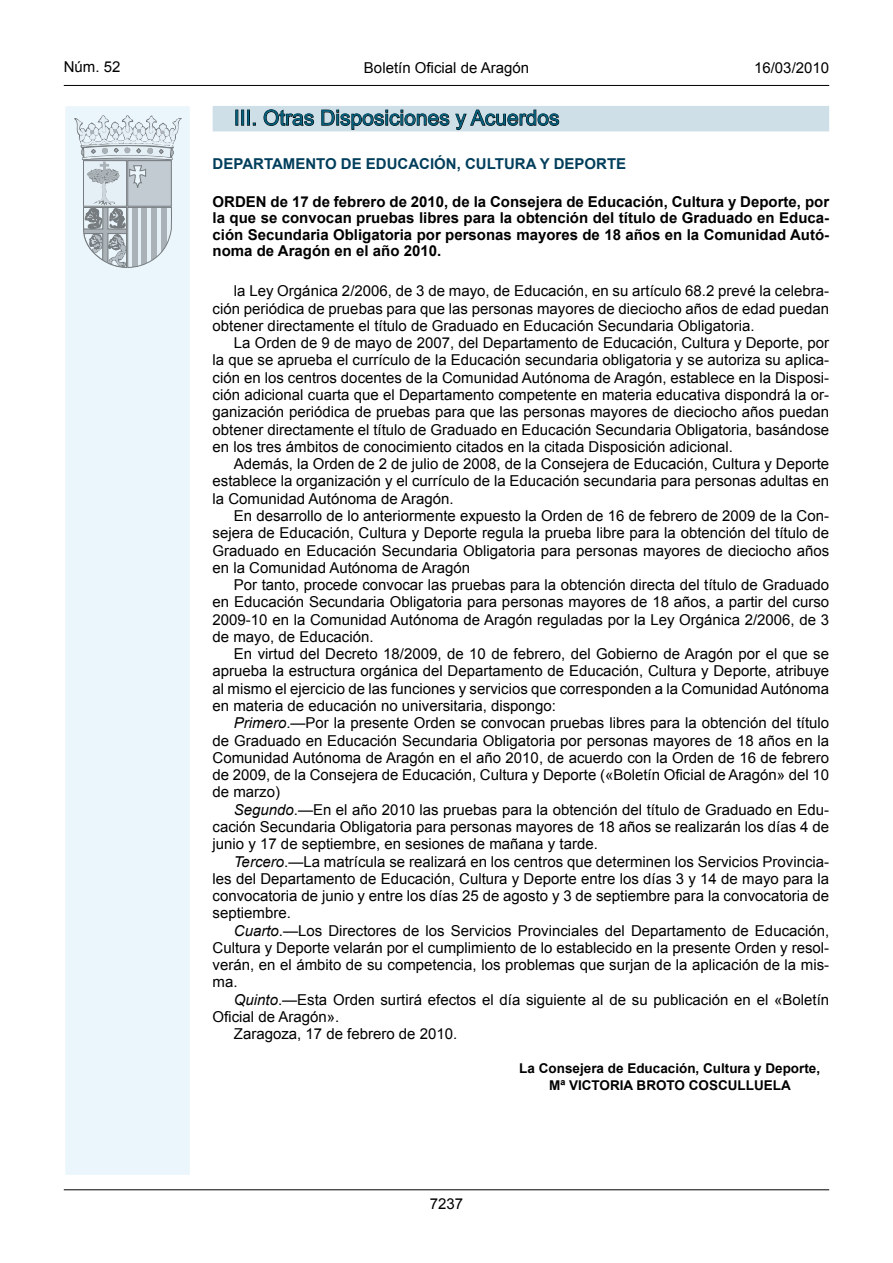
<style>
.page{position:relative;width:893px;height:1263px;background:#fff}
.page>*{position:absolute;margin:0;border:0;box-sizing:border-box;transform-origin:0 0}
.Titulo_sec{font:21px "Arial";color:#005e7c}
.inicio_de_parrafo{font:15px/17.2px "Arial";color:#000;text-align:justify}
.Titulo_text{font:700 15px/16.5px "Arial";color:#000;text-align:justify}
.emisor_text{font:700 15px "Arial";color:#003e5c}
.estilo_head-c{font:15px "Arial";color:#000}
.estilo_head-d{font:15px "Arial";color:#000}
.estilo_head-i{font:15px "Arial";color:#000}
.numero_pagina{font:15px "Arial";color:#000}
.firma_der{font:700 13.5px "Arial";color:#000}
.s1{font-style:italic}
</style>
<div class="page">
<hr style="left:64px;top:85px;width:765px;height:1px;background:#000">
<div style="left:64px;top:105px;width:127px;height:1071px;background:#ebf6fc;border:2px solid #fff"></div>
<svg style="left:75px;top:115px;width:106px;height:153px"></svg>
<hr style="left:64px;top:1189px;width:765px;height:1px;background:#000">
<div style="left:213px;top:106px;width:616px;height:25px;background:#cedfe7"></div>
<svg style="left:236px;top:110px;width:19px;height:15px"></svg>
<svg style="left:263px;top:109px;width:51px;height:17px"></svg>
<svg style="left:321px;top:109px;width:238px;height:21px"></svg>
<p class="estilo_head-i" style="left:64px;top:57px;width:58px">Núm. 52</p>
<p class="estilo_head-c" style="left:364px;top:57px;width:167px">Boletín Oficial de Aragón</p>
<p class="estilo_head-d" style="left:754px;top:57px;width:77px">16/03/2010</p>
<p class="Titulo_sec" style="left:234px;top:104px;width:327px">III. Otras Disposiciones y Acuerdos</p>
<p class="emisor_text" style="left:213px;top:154px;width:415px">DEPARTAMENTO DE EDUCACIÓN, CULTURA Y DEPORTE</p>
<p class="Titulo_text" style="left:213px;top:194px;width:618px">ORDEN de 17 de febrero de 2010, de la Consejera de Educación, Cultura y Deporte, por la que se convocan pruebas libres para la obtención del título de Graduado en Educa&shy;ción Secundaria Obligatoria por personas mayores de 18 años en la Comunidad Autó&shy;noma de Aragón en el año 2010.</p>
<p class="inicio_de_parrafo" style="left:213px;top:283px;width:618px;text-indent:21px">la Ley Orgánica 2/2006, de 3 de mayo, de Educación, en su artículo 68.2 prevé la celebra&shy;ción periódica de pruebas para que las personas mayores de dieciocho años de edad puedan obtener directamente el título de Graduado en Educación Secundaria Obligatoria.</p>
<p class="inicio_de_parrafo" style="left:213px;top:334px;width:618px;text-indent:21px">La Orden de 9 de mayo de 2007, del Departamento de Educación, Cultura y Deporte, por la que se aprueba el currículo de la Educación secundaria obligatoria y se autoriza su aplica&shy;ción en los centros docentes de la Comunidad Autónoma de Aragón, establece en la Disposi&shy;ción adicional cuarta que el Departamento competente en materia educativa dispondrá la or&shy;ganización periódica de pruebas para que las personas mayores de dieciocho años puedan obtener directamente el título de Graduado en Educación Secundaria Obligatoria, basándose en los tres ámbitos de conocimiento citados en la citada Disposición adicional.</p>
<p class="inicio_de_parrafo" style="left:213px;top:455px;width:618px;text-indent:21px">Además, la Orden de 2 de julio de 2008, de la Consejera de Educación, Cultura y Deporte establece la organización y el currículo de la Educación secundaria para personas adultas en la Comunidad Autónoma de Aragón.</p>
<p class="inicio_de_parrafo" style="left:213px;top:507px;width:618px;text-indent:21px">En desarrollo de lo anteriormente expuesto la Orden de 16 de febrero de 2009 de la Con&shy;sejera de Educación, Cultura y Deporte regula la prueba libre para la obtención del título de Graduado en Educación Secundaria Obligatoria para personas mayores de dieciocho años en la Comunidad Autónoma de Aragón</p>
<p class="inicio_de_parrafo" style="left:213px;top:576px;width:618px;text-indent:21px">Por tanto, procede convocar las pruebas para la obtención directa del título de Graduado en Educación Secundaria Obligatoria para personas mayores de 18 años, a partir del curso 2009-10 en la Comunidad Autónoma de Aragón reguladas por la Ley Orgánica 2/2006, de 3 de mayo, de Educación.</p>
<p class="inicio_de_parrafo" style="left:213px;top:645px;width:618px;text-indent:21px">En virtud del Decreto 18/2009, de 10 de febrero, del Gobierno de Aragón por el que se aprueba la estructura orgánica del Departamento de Educación, Cultura y Deporte, atribuye al mismo el ejercicio de las funciones y servicios que corresponden a la Comunidad Autónoma en materia de educación no universitaria, dispongo:</p>
<p class="inicio_de_parrafo" style="left:213px;top:714px;width:618px;text-indent:21px"><span class="s1">Primero</span>.—Por la presente Orden se convocan pruebas libres para la obtención del título de Graduado en Educación Secundaria Obligatoria por personas mayores de 18 años en la Comunidad Autónoma de Aragón en el año 2010, de acuerdo con la Orden de 16 de febrero de 2009, de la Consejera de Educación, Cultura y Deporte («Boletín Oficial de Aragón» del 10 de marzo)</p>
<p class="inicio_de_parrafo" style="left:213px;top:801px;width:618px;text-indent:21px"><span class="s1">Segundo</span>.—En el año 2010 las pruebas para la obtención del título de Graduado en Edu&shy;cación Secundaria Obligatoria para personas mayores de 18 años se realizarán los días 4 de junio y 17 de septiembre, en sesiones de mañana y tarde.</p>
<p class="inicio_de_parrafo" style="left:213px;top:853px;width:618px;text-indent:21px"><span class="s1">Tercero</span>.—La matrícula se realizará en los centros que determinen los Servicios Provincia&shy;les del Departamento de Educación, Cultura y Deporte entre los días 3 y 14 de mayo para la convocatoria de junio y entre los días 25 de agosto y 3 de septiembre para la convocatoria de septiembre.</p>
<p class="inicio_de_parrafo" style="left:213px;top:922px;width:618px;text-indent:21px"><span class="s1">Cuarto</span>.—Los Directores de los Servicios Provinciales del Departamento de Educación, Cultura y Deporte velarán por el cumplimiento de lo establecido en la presente Orden y resol&shy;verán, en el ámbito de su competencia, los problemas que surjan de la aplicación de la mis&shy;ma.</p>
<p class="inicio_de_parrafo" style="left:213px;top:991px;width:618px;text-indent:21px"><span class="s1">Quinto</span>.—Esta Orden surtirá efectos el día siguiente al de su publicación en el «Boletín<br>Oficial de Aragón».</p>
<p class="inicio_de_parrafo" style="left:234px;top:1025px;width:225px">Zaragoza, 17 de febrero de 2010.</p>
<p class="firma_der" style="left:519px;top:1059px;width:302px">La Consejera de Educación, Cultura y Deporte,</p>
<p class="firma_der" style="left:549px;top:1076px;width:243px">Mª VICTORIA BROTO COSCULLUELA</p>
<p class="numero_pagina" style="left:430px;top:1194px;width:35px">7237</p>
</div>
